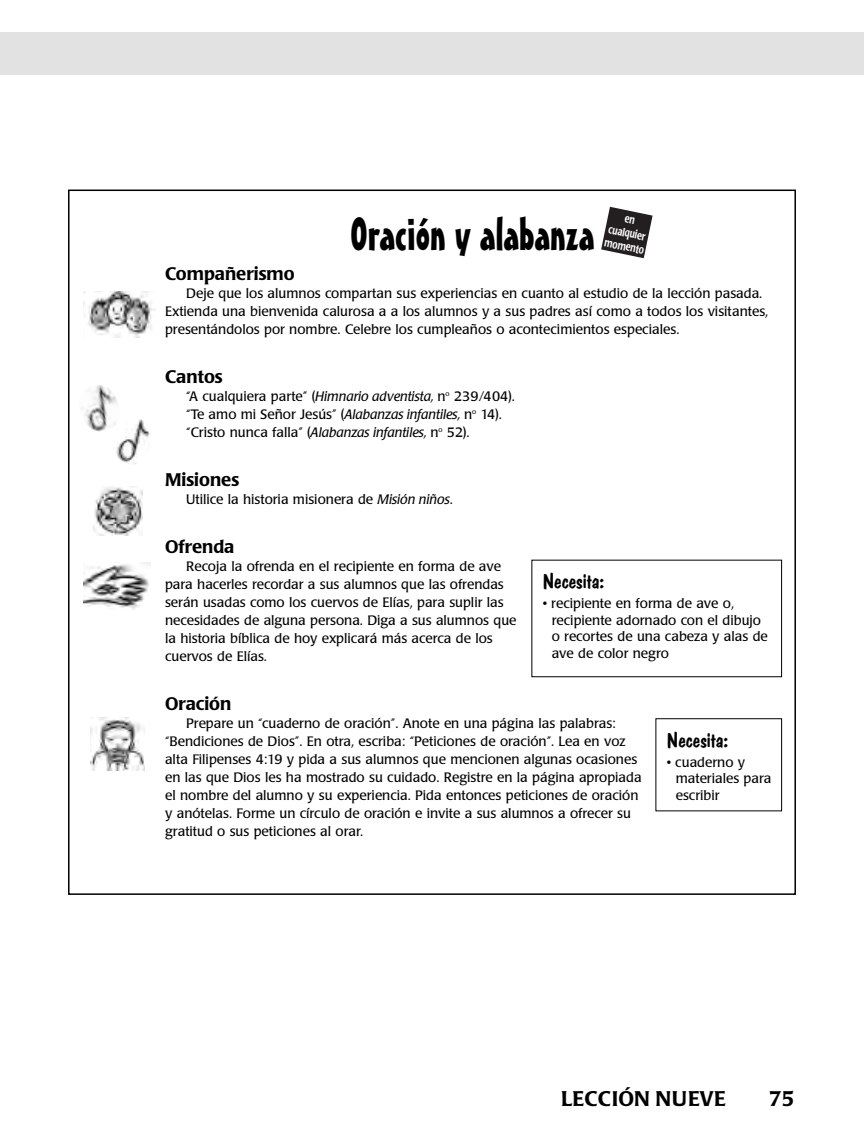
<style>
.page{position:relative;width:864px;height:1148px;background:#fff}
.page>*{position:absolute;margin:0;border:0;box-sizing:border-box;transform-origin:0 0}
.t1{font:45px "Mister Earl BT";color:#000}
.t2{font:21px "Dom Casual D";color:#000;scale:1.05 1}
.t3{font:500 21px "Poppl Laudatio";color:#000}
.t4{font:500 18px "Poppl Laudatio";color:#000}
.t5{font:13.5px/18px "Poppl Laudatio";color:#000}
.t6{font:500 11.7px/13.8px "Poppl Laudatio";color:#fff;text-align:center;scale:.74 1}
.s1{font-style:italic}
</style>
<div class="page">
<div style="left:656px;top:718px;width:126px;height:93px;border:1px solid #000"></div>
<img style="left:83px;top:291px;width:72px;height:46px">
<img style="left:82px;top:385px;width:35px;height:47px">
<img style="left:94px;top:486px;width:49px;height:49px">
<img style="left:84px;top:562px;width:66px;height:47px">
<img style="left:91px;top:717px;width:54px;height:53px">
<img style="left:114px;top:417px;width:38px;height:48px;border-radius:19px">
<div style="left:0;top:32px;width:864px;height:42px;background:#e2e2e2"></div>
<svg style="left:601px;top:207px;width:52px;height:51px"></svg>
<h1 class="t1" style="left:351px;top:217px;width:245px">Oración y alabanza</h1>
<p class="t6" style="left:612px;top:209px;width:56px;rotate:12deg">en cualquier momento</p>
<h3 class="t4" style="left:165px;top:267px;width:131px">Compañerismo</h3>
<p class="t5" style="left:165px;top:286px;width:605px;text-indent:21px">Deje que los alumnos compartan sus experiencias en cuanto al estudio de la lección pasada.<br>Extienda una bienvenida calurosa a a los alumnos y a sus padres así como a todos los visitantes, presentándolos por nombre. Celebre los cumpleaños o acontecimientos especiales.</p>
<h3 class="t4" style="left:165px;top:370px;width:59px">Cantos</h3>
<p class="t5" style="left:186px;top:389px;width:330px">“A cualquiera parte” (<span class="s1">Himnario adventista,</span> n<sup>o</sup> 239/404). “Te amo mi Señor Jesús” (<span class="s1">Alabanzas infantiles,</span> n<sup>o</sup> 14). “Cristo nunca falla” (<span class="s1">Alabanzas infantiles,</span> n<sup>o</sup> 52).</p>
<h3 class="t4" style="left:165px;top:472px;width:76px">Misiones</h3>
<p class="t5" style="left:186px;top:491px;width:268px">Utilice la historia misionera de <span class="s1">Misión niños</span>.</p>
<h3 class="t4" style="left:165px;top:539px;width:71px">Ofrenda</h3>
<p class="t5" style="left:165px;top:558px;width:353px;text-indent:21px">Recoja la ofrenda en el recipiente en forma de ave para hacerles recordar a sus alumnos que las ofrendas serán usadas como los cuervos de Elías, para suplir las necesidades de alguna persona. Diga a sus alumnos que la historia bíblica de hoy explicará más acerca de los cuervos de Elías.</p>
<h3 class="t4" style="left:165px;top:696px;width:68px">Oración</h3>
<p class="t5" style="left:165px;top:715px;width:478px;text-indent:21px">Prepare un “cuaderno de oración”. Anote en una página las palabras: “Bendiciones de Dios”. En otra, escriba: “Peticiones de oración”. Lea en voz alta Filipenses 4:19 y pida a sus alumnos que mencionen algunas ocasiones en las que Dios les ha mostrado su cuidado. Registre en la página apropiada el nombre del alumno y su experiencia. Pida entonces peticiones de oración y anótelas. Forme un círculo de oración e invite a sus alumnos a ofrecer su gratitud o sus peticiones al orar.</p>
<h2 class="t2" style="left:543px;top:569px;width:60px">Necesita:</h2>
<p class="t5" style="left:552px;top:596px;width:218px;line-height:16.5px;text-indent:-9px">• recipiente en forma de ave o, recipiente adornado con el dibujo o recortes de una cabeza y alas de ave de color negro</p>
<h2 class="t2" style="left:667px;top:727px;width:60px">Necesita:</h2>
<p class="t5" style="left:676px;top:755px;width:97px;line-height:16.5px;text-indent:-9px">• cuaderno y materiales para escribir</p>
<h2 class="t3" style="left:561px;top:1090px;width:166px">LECCIÓN NUEVE</h2>
<h2 class="t3" style="left:769px;top:1090px;width:27px">75</h2>
</div>
